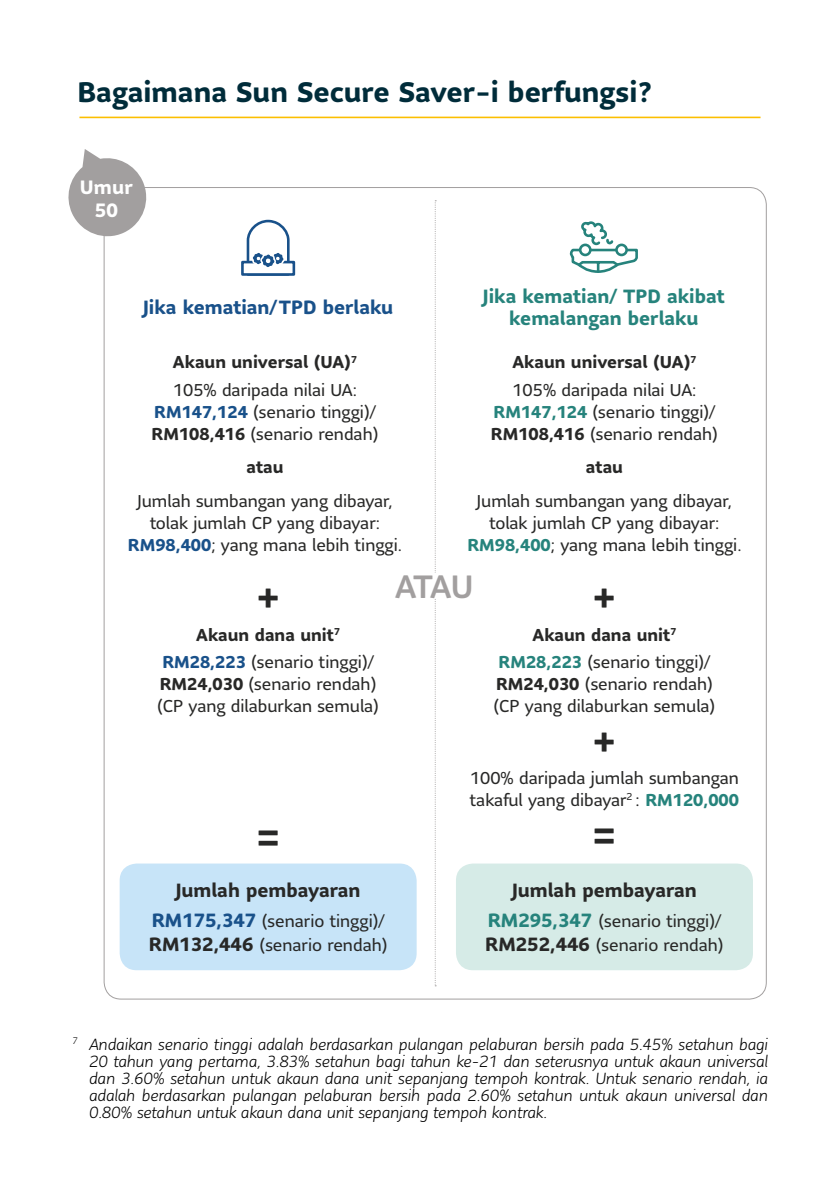
<style>
.page{position:relative;width:840px;height:1191px;background:#fff}
.page>*{position:absolute;margin:0;border:0;box-sizing:border-box;transform-origin:0 0}
.t1{font:700 36px "Sun Life Sans";color:#282827}
.t2{font:500 32px "Sun Life Sans";color:#a29f9f}
.t3{font:700 28px "Sun Life Sans";color:#002c3a}
.t4{font:700 19.2px/23px "Sun Life Sans";color:#fff;text-align:center}
.t5{font:700 19px/22px "Sun Life Sans";color:#26837c;text-align:center}
.t6{font:700 19px "Sun Life Sans";color:#282827}
.t7{font:700 19px "Sun Life Sans";color:#19518a}
.t8{font:17px/22px "Sun Life Sans";color:#282827}
.t9{font:700 17px "Sun Life Sans";color:#282827}
.t10{font:italic 300 16px/17px "Sun Life Sans";color:#000;text-align:justify}
.s1{font-weight:700}
.s2{font-weight:700;color:#19518a}
.s3{font-weight:700;color:#26837c}
.s4{font-weight:700;font-size:19px;color:#19518a}
.s5{font-weight:700;font-size:19px}
.s6{font-weight:700;font-size:19px;color:#26837c}
</style>
<div class="page">
<div style="left:120px;top:863px;width:296px;height:107px;background:#c7e4f8;border-radius:17px"></div>
<div style="left:455px;top:863px;width:297px;height:107px;background:#d6ebe7;border-radius:17px"></div>
<svg style="left:68px;top:149px;width:83px;height:93px"></svg>
<svg style="left:434px;top:200px;width:2px;height:786px"></svg>
<div style="left:394px;top:573px;width:79px;height:25px;background:#fff"></div>
<hr style="left:79px;top:117px;width:681px;height:1px;background:#fcbf00">
<svg style="left:569px;top:221px;width:69px;height:52px"></svg>
<svg style="left:241px;top:219px;width:55px;height:57px"></svg>
<h3 class="t3" style="left:77px;top:73px;width:576px">Bagaimana Sun Secure Saver-i berfungsi?</h3>
<p class="t4" style="left:80px;top:175px;width:55px">Umur<br>50</p>
<p class="t7" style="left:143px;top:294px;width:251px">Jika kematian/TPD berlaku</p>
<p class="t5" style="left:482px;top:285px;width:243px">Jika kematian/ TPD akibat kemalangan berlaku</p>
<p class="t8" style="left:173px;top:348px;width:185px;line-height:27.6px"><span class="s1">Akaun universal (UA)</span><sup>7<br></sup>105% daripada nilai UA:</p>
<p class="t8" style="left:151px;top:400px;width:228px"><span class="s2">RM147,124</span> (senario tinggi)/<br><span class="s1">RM108,416</span> (senario rendah)</p>
<p class="t9" style="left:246px;top:455px;width:39px">atau</p>
<p class="t8" style="left:128px;top:489px;width:275px;text-align:center">Jumlah sumbangan yang dibayar, tolak jumlah CP yang dibayar:<br><span class="s2">RM98,400</span>; yang mana lebih tinggi.</p>
<p class="t8" style="left:512px;top:348px;width:185px;line-height:27.6px"><span class="s1">Akaun universal (UA)</span><sup>7<br></sup>105% daripada nilai UA:</p>
<p class="t8" style="left:490px;top:400px;width:228px"><span class="s3">RM147,124</span> (senario tinggi)/<br><span class="s1">RM108,416</span> (senario rendah)</p>
<p class="t9" style="left:585px;top:455px;width:39px">atau</p>
<p class="t8" style="left:467px;top:489px;width:275px;text-align:center">Jumlah sumbangan yang dibayar, tolak jumlah CP yang dibayar:<br><span class="s3">RM98,400</span>; yang mana lebih tinggi.</p>
<h2 class="t2" style="left:395px;top:564px;width:80px">ATAU</h2>
<h1 class="t1" style="left:257px;top:571px;width:23px">+</h1>
<h1 class="t1" style="left:593px;top:571px;width:23px">+</h1>
<p class="t8" style="left:162px;top:620px;width:213px;line-height:27.6px;text-align:center"><span class="s1">Akaun dana unit</span><sup>7<br></sup><span class="s2">RM28,223</span> (senario tinggi)/</p>
<p class="t8" style="left:157px;top:673px;width:223px"><span class="s1">RM24,030</span> (senario rendah) (CP yang dilaburkan semula)</p>
<p class="t8" style="left:498px;top:620px;width:213px;line-height:27.6px;text-align:center"><span class="s1">Akaun dana unit</span><sup>7<br></sup><span class="s3">RM28,223</span> (senario tinggi)/</p>
<p class="t8" style="left:493px;top:673px;width:223px"><span class="s1">RM24,030</span> (senario rendah) (CP yang dilaburkan semula)</p>
<h1 class="t1" style="left:593px;top:716px;width:23px">+</h1>
<p class="t8" style="left:469px;top:766px;width:270px">100% daripada jumlah sumbangan takaful yang dibayar<sup>2</sup> : <span class="s3">RM120,000</span></p>
<h1 class="t1" style="left:257px;top:811px;width:23px">=</h1>
<h1 class="t1" style="left:593px;top:809px;width:23px">=</h1>
<p class="t6" style="left:176px;top:877px;width:186px">Jumlah pembayaran</p>
<p class="t8" style="left:149px;top:908px;width:240px;line-height:24px"><span class="s4">RM175,347</span> (senario tinggi)/<br><span class="s5">RM132,446</span> (senario rendah)</p>
<p class="t6" style="left:511px;top:877px;width:186px">Jumlah pembayaran</p>
<p class="t8" style="left:485px;top:908px;width:240px;line-height:24px"><span class="s6">RM295,347</span> (senario tinggi)/<br><span class="s5">RM252,446</span> (senario rendah)</p>
<p class="t10" style="left:89px;top:1035px;width:680px;text-indent:-17px"><sup>7</sup> Andaikan senario tinggi adalah berdasarkan pulangan pelaburan bersih pada 5.45% setahun bagi 20 tahun yang pertama, 3.83% setahun bagi tahun ke-21 dan seterusnya untuk akaun universal dan 3.60% setahun untuk akaun dana unit sepanjang tempoh kontrak. Untuk senario rendah, ia adalah berdasarkan pulangan pelaburan bersih pada 2.60% setahun untuk akaun universal dan 0.80% setahun untuk akaun dana unit sepanjang tempoh kontrak.</p>
</div>
